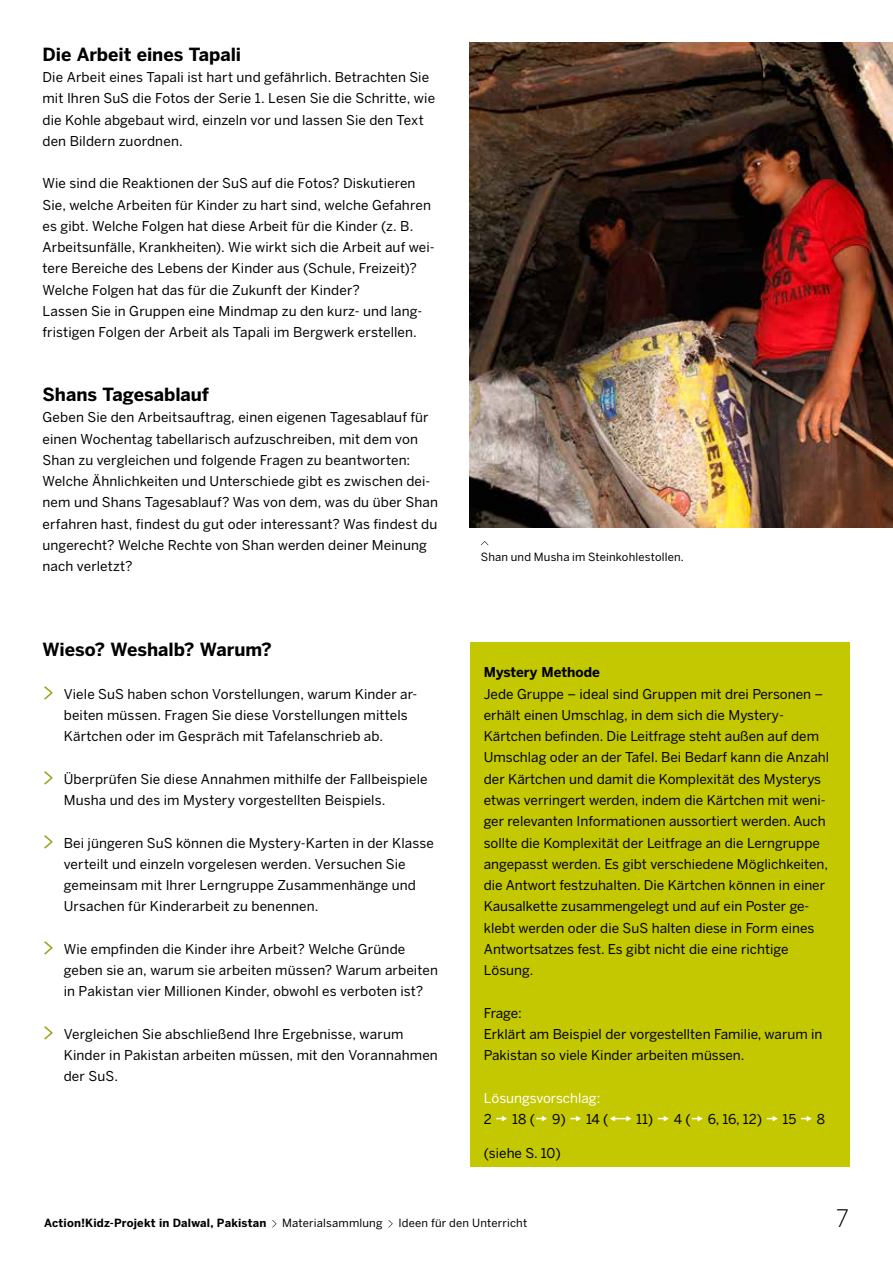
<style>
.page{position:relative;width:893px;height:1263px;background:#fff}
.page>*{position:absolute;margin:0;border:0;box-sizing:border-box;transform-origin:0 0}
.t1{font:300 24px "Benton Sans";color:#000}
.t2{font:700 18px "Benton Sans";letter-spacing:-.005em;color:#000}
.t3{font:13.5px/21.3px "Benton Sans";letter-spacing:.005em;color:#000}
.t4{font:13.5px "Benton Sans";color:#fff}
.t5{font:700 13.5px "Benton Sans";color:#000}
.t6{font:11.25px "Benton Sans";letter-spacing:.015em;color:#000}
.t7{font:700 11.25px "Benton Sans";letter-spacing:.015em;color:#000}
.s1{font-family:"The Sans Light Expert";font-size:24px;color:#919700}
</style>
<div class="page">
<div style="left:470px;top:642px;width:380px;height:524px;background:#c4c800"></div>
<img style="left:469px;top:43px;width:424px;height:484px">
<svg style="left:272px;top:1220px;width:5px;height:7px"></svg>
<svg style="left:388px;top:1220px;width:5px;height:7px"></svg>
<svg style="left:481px;top:541px;width:7px;height:4px"></svg>
<h2 class="t2" style="left:43px;top:44px;width:200px">Die Arbeit eines Tapali</h2>
<p class="t3" style="left:43px;top:66px;width:394px">Die Arbeit eines Tapali ist hart und gefährlich. Betrachten Sie mit Ihren SuS die Fotos der Serie 1. Lesen Sie die Schritte, wie die Kohle abgebaut wird, einzeln vor und lassen Sie den Text den Bildern zuordnen.</p>
<p class="t3" style="left:43px;top:173px;width:394px">Wie sind die Reaktionen der SuS auf die Fotos? Diskutieren Sie, welche Arbeiten für Kinder zu hart sind, welche Gefahren es gibt. Welche Folgen hat diese Arbeit für die Kinder (z. B.<br>Arbeitsunfälle, Krankheiten). Wie wirkt sich die Arbeit auf wei&shy;tere Bereiche des Lebens der Kinder aus (Schule, Freizeit)?<br>Welche Folgen hat das für die Zukunft der Kinder?<br>Lassen Sie in Gruppen eine Mindmap zu den kurz- und lang&shy;fristigen Folgen der Arbeit als Tapali im Bergwerk erstellen.</p>
<h2 class="t2" style="left:43px;top:384px;width:168px">Shans Tagesablauf</h2>
<p class="t3" style="left:43px;top:407px;width:397px">Geben Sie den Arbeitsauftrag, einen eigenen Tagesablauf für einen Wochentag tabellarisch aufzuschreiben, mit dem von Shan zu vergleichen und folgende Fragen zu beantworten:<br>Welche Ähnlichkeiten und Unterschiede gibt es zwischen dei&shy;nem und Shans Tagesablauf? Was von dem, was du über Shan erfahren hast, findest du gut oder interessant? Was findest du ungerecht? Welche Rechte von Shan werden deiner Meinung nach verletzt?</p>
<h2 class="t2" style="left:43px;top:639px;width:231px">Wieso? Weshalb? Warum?</h2>
<p class="t3" style="left:64px;top:683px;width:355px;text-indent:-21px"><span class="s1">&gt;</span> Viele SuS haben schon Vorstellungen, warum Kinder ar&shy;beiten müssen. Fragen Sie diese Vorstellungen mittels<br>Kärtchen oder im Gespräch mit Tafelanschrieb ab.</p>
<p class="t3" style="left:64px;top:768px;width:365px;text-indent:-21px"><span class="s1">&gt;</span> Überprüfen Sie diese Annahmen mithilfe der Fallbeispiele<br>Musha und des im Mystery vorgestellten Beispiels.</p>
<p class="t3" style="left:64px;top:832px;width:372px;text-indent:-21px"><span class="s1">&gt;</span> Bei jüngeren SuS können die Mystery-Karten in der Klasse verteilt und einzeln vorgelesen werden. Versuchen Sie gemeinsam mit Ihrer Lerngruppe Zusammenhänge und Ursachen für Kinderarbeit zu benennen.</p>
<p class="t3" style="left:64px;top:938px;width:376px;text-indent:-21px"><span class="s1">&gt;</span> Wie empfinden die Kinder ihre Arbeit? Welche Gründe geben sie an, warum sie arbeiten müssen? Warum arbeiten in Pakistan vier Millionen Kinder, obwohl es verboten ist?</p>
<p class="t3" style="left:64px;top:1023px;width:376px;text-indent:-21px"><span class="s1">&gt;</span> Vergleichen Sie abschließend Ihre Ergebnisse, warum<br>Kinder in Pakistan arbeiten müssen, mit den Vorannahmen der SuS.</p>
<p class="t6" style="left:481px;top:551px;width:205px">Shan und Musha im Steinkohlestollen.</p>
<p class="t5" style="left:484px;top:664px;width:118px">Mystery Methode</p>
<p class="t3" style="left:484px;top:683px;width:347px">Jede Gruppe – ideal sind Gruppen mit drei Personen – erhält einen Umschlag, in dem sich die Mystery-Kärtchen befinden. Die Leitfrage steht außen auf dem Umschlag oder an der Tafel. Bei Bedarf kann die Anzahl der Kärtchen und damit die Komplexität des Mysterys etwas verringert werden, indem die Kärtchen mit weni&shy;ger relevanten Informationen aussortiert werden. Auch sollte die Komplexität der Leitfrage an die Lerngruppe angepasst werden. Es gibt verschiedene Möglichkeiten, die Antwort festzuhalten. Die Kärtchen können in einer Kausalkette zusammengelegt und auf ein Poster ge&shy;klebt werden oder die SuS halten diese in Form eines Antwortsatzes fest. Es gibt nicht die eine richtige Lösung.</p>
<p class="t3" style="left:484px;top:1002px;width:340px">Frage:<br>Erklärt am Beispiel der vorgestellten Familie, warum in<br>Pakistan so viele Kinder arbeiten müssen.</p>
<p class="t4" style="left:484px;top:1090px;width:118px">Lösungsvorschlag:</p>
<p class="t3" style="left:484px;top:1108px;width:9px">2</p>
<p class="t3" style="left:512px;top:1108px;width:55px">18 ( 9)</p>
<p class="t3" style="left:586px;top:1108px;width:24px">14 (</p>
<p class="t3" style="left:636px;top:1108px;width:128px">11) 4 ( 6, 16, 12)</p>
<p class="t3" style="left:782px;top:1108px;width:15px">15</p>
<p class="t3" style="left:817px;top:1108px;width:10px">8</p>
<p class="t3" style="left:484px;top:1142px;width:79px">(siehe S. 10)</p>
<p class="t7" style="left:44px;top:1217px;width:224px">Action!Kidz-Projekt in Dalwal, Pakistan</p>
<p class="t6" style="left:282px;top:1217px;width:102px">Materialsammlung</p>
<p class="t6" style="left:398px;top:1217px;width:130px">Ideen für den Unterricht</p>
<h1 class="t1" style="left:836px;top:1204px;width:15px">7</h1>
</div>
